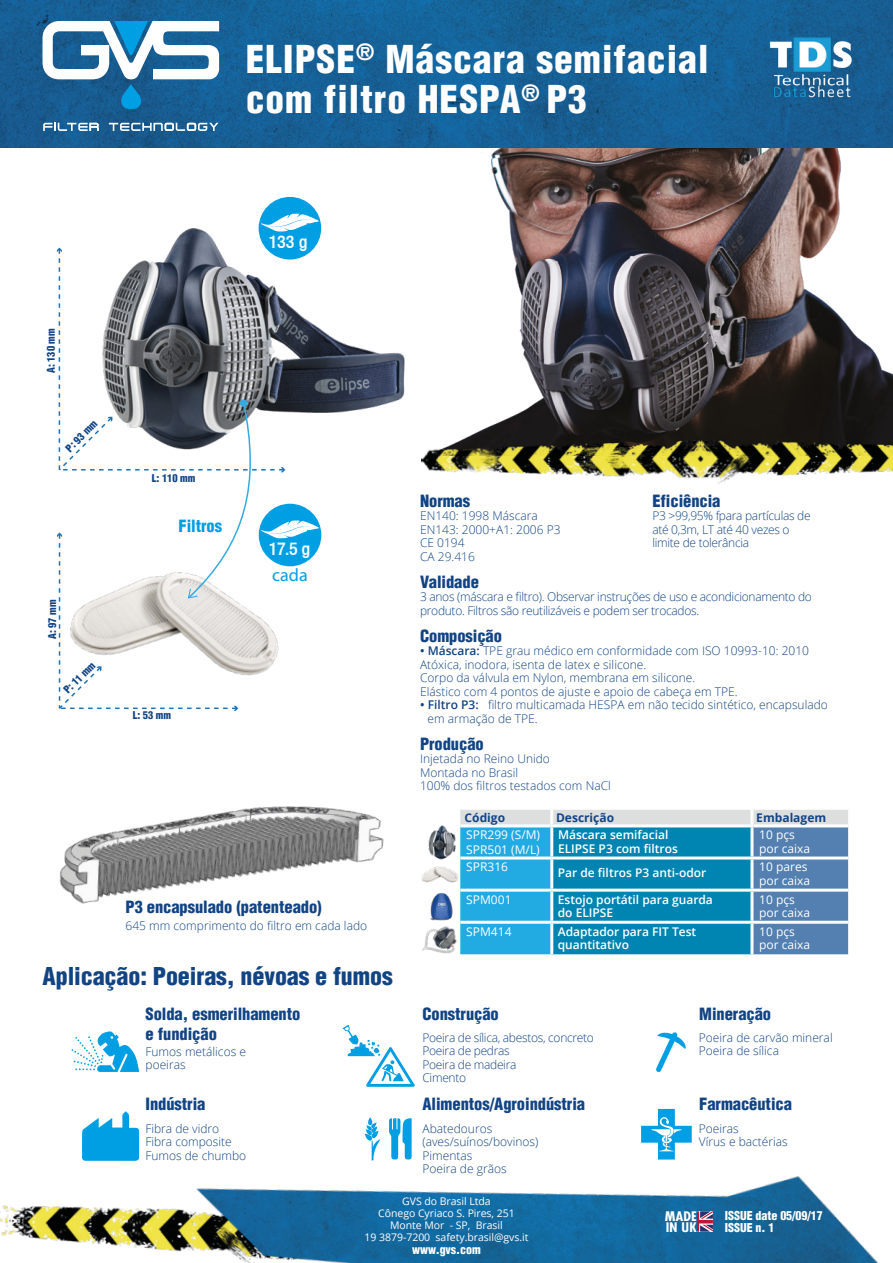
<style>
.page{position:relative;width:893px;height:1263px;background:#fff}
.page>*{position:absolute;margin:0;border:0;box-sizing:border-box;transform-origin:0 0}
.t1{font:900 condensed 37.5px/40.5px "Helvetica";letter-spacing:.03em;color:#fff}
.t2{font:900 condensed 24px "Helvetica";letter-spacing:-.005em;color:#124484}
.t3{font:500 condensed 18px "Helvetica 67";color:#fff}
.t4{font:18px "Myriad Pro";color:#009fe3}
.t5{font:900 condensed 16.5px "Helvetica";letter-spacing:-.005em;color:#124484}
.t6{font:900 condensed 16.5px "Helvetica";letter-spacing:-.005em;color:#009fe3}
.t7{font:700 condensed 12.9px/10.5px "Futura";color:#fff;scale:1.13 1}
.t8{font:300 12px/13.5px "Open Sans";color:#124484}
.t9{font:300 12px/13.5px "Open Sans";letter-spacing:-.025em;color:#124484}
.t10{font:600 12px/13.5px "Open Sans";color:#fff}
.t11{font:12px/13.2px "Open Sans";color:#fff}
.t12{font:900 condensed 12px/11.2px "Helvetica";letter-spacing:-.005em;color:#fff}
.t13{font:700 12px "Open Sans";color:#134485}
.t14{font:10.5px/12px "Open Sans";letter-spacing:-.005em;color:#fff;text-align:center}
.t15{font:900 condensed 10.5px "Helvetica";letter-spacing:-.005em;color:#124484}
.s1{font-weight:600}
</style>
<div class="page">
<img style="left:473px;top:148px;width:420px;height:286px">
<img style="left:430px;top:434px;width:463px;height:50px">
<img style="left:0;top:1205px;width:183px;height:47px">
<img style="left:0;top:0;width:893px;height:148px">
<img style="left:183px;top:1159px;width:696px;height:104px">
<img style="left:171px;top:211px;width:259px;height:260px">
<svg style="left:43px;top:123px;width:56px;height:8px"></svg>
<svg style="left:109px;top:123px;width:109px;height:8px"></svg>
<svg style="left:43px;top:21px;width:176px;height:88px"></svg>
<svg style="left:343px;top:1025px;width:72px;height:62px"></svg>
<svg style="left:389px;top:1118px;width:23px;height:41px"></svg>
<svg style="left:365px;top:1117px;width:16px;height:43px"></svg>
<svg style="left:656px;top:1032px;width:30px;height:40px"></svg>
<svg style="left:82px;top:1111px;width:57px;height:50px"></svg>
<svg style="left:71px;top:1031px;width:68px;height:41px"></svg>
<img style="left:428px;top:825px;width:28px;height:33px">
<img style="left:422px;top:926px;width:43px;height:29px">
<img style="left:430px;top:892px;width:23px;height:29px">
<svg style="left:460px;top:810px;width:388px;height:144px;background:#3496c1"></svg>
<hr style="left:550px;top:810px;width:3px;height:14px;background:#fff">
<hr style="left:750px;top:810px;width:3px;height:14px;background:#fff">
<hr style="left:752px;top:856px;width:96px;height:3px;background:#fff">
<hr style="left:752px;top:889px;width:96px;height:3px;background:#fff">
<hr style="left:752px;top:921px;width:96px;height:3px;background:#fff">
<hr style="left:753px;top:824px;width:95px;height:3px;background:#fff">
<hr style="left:460px;top:824px;width:90px;height:3px;background:#fff">
<hr style="left:460px;top:856px;width:92px;height:3px;background:#fff">
<hr style="left:460px;top:889px;width:92px;height:3px;background:#fff">
<hr style="left:460px;top:921px;width:92px;height:3px;background:#fff">
<hr style="left:550px;top:824px;width:203px;height:3px;background:#fff">
<hr style="left:550px;top:827px;width:3px;height:29px;background:#fff">
<hr style="left:750px;top:827px;width:3px;height:29px;background:#fff">
<hr style="left:552px;top:856px;width:200px;height:3px;background:#fff">
<hr style="left:550px;top:859px;width:3px;height:30px;background:#fff">
<hr style="left:750px;top:859px;width:3px;height:30px;background:#fff">
<hr style="left:552px;top:889px;width:200px;height:3px;background:#fff">
<hr style="left:550px;top:892px;width:3px;height:29px;background:#fff">
<hr style="left:750px;top:892px;width:3px;height:29px;background:#fff">
<hr style="left:552px;top:921px;width:200px;height:3px;background:#fff">
<hr style="left:550px;top:924px;width:3px;height:30px;background:#fff">
<hr style="left:750px;top:924px;width:3px;height:30px;background:#fff">
<svg style="left:57px;top:248px;width:262px;height:463px"></svg>
<div style="left:259px;top:197px;width:62px;height:62px;background:#009fe3;border-radius:50%"></div>
<svg style="left:261px;top:214px;width:58px;height:18px"></svg>
<svg style="left:697px;top:1211px;width:16px;height:21px"></svg>
<svg style="left:641px;top:1109px;width:51px;height:50px"></svg>
<img style="left:767px;top:37px;width:86px;height:62px">
<img style="left:59px;top:806px;width:325px;height:98px">
<img style="left:421px;top:858px;width:43px;height:32px">
<h1 class="t1" style="left:246px;top:38px;width:464px">ELIPSE<sup>®</sup> Máscara semifacial com filtro HESPA<sup>®</sup> P3</h1>
<h3 class="t3" style="left:269px;top:231px;width:40px">133 g</h3>
<p class="t15" style="left:44px;top:373px;width:46px;rotate:-90deg">A: 130 mm</p>
<p class="t15" style="left:63px;top:445px;width:41px;rotate:-45deg">P: 93 mm</p>
<p class="t15" style="left:46px;top:639px;width:41px;rotate:-90deg">A: 97 mm</p>
<p class="t15" style="left:61px;top:687px;width:41px;rotate:-45deg">P: 11 mm</p>
<p class="t15" style="left:152px;top:471px;width:45px">L: 110 mm</p>
<h3 class="t6" style="left:178px;top:516px;width:45px">Filtros</h3>
<h3 class="t3" style="left:269px;top:538px;width:43px">17.5 g</h3>
<h3 class="t4" style="left:272px;top:563px;width:37px">cada</h3>
<p class="t15" style="left:133px;top:709px;width:40px">L: 53 mm</p>
<h3 class="t5" style="left:652px;top:490px;width:70px">Eficiência</h3>
<p class="t9" style="left:652px;top:509px;width:160px">P3 &gt;99,95% fpara partículas de até 0,3m, LT até 40 vezes o limite de tolerância</p>
<h3 class="t5" style="left:420px;top:490px;width:52px">Normas</h3>
<p class="t8" style="left:420px;top:509px;width:142px">EN140: 1998 Máscara<br>EN143: 2000+A1: 2006 P3<br>CE 0194<br>CA 29.416</p>
<h3 class="t5" style="left:420px;top:571px;width:60px">Validade</h3>
<p class="t9" style="left:420px;top:590px;width:393px">3 anos (máscara e filtro). Observar instruções de uso e acondicionamento do produto. Filtros são reutilizáveis e podem ser trocados.</p>
<h3 class="t5" style="left:420px;top:625px;width:83px">Composição</h3>
<p class="t8" style="left:420px;top:644px;width:390px"><span class="s1">• Máscara:</span> TPE grau médico em conformidade com ISO 10993-10: 2010<br>Atóxica, inodora, isenta de latex e silicone.<br>Corpo da válvula em Nylon, membrana em silicone.<br>Elástico com 4 pontos de ajuste e apoio de cabeça em TPE.</p>
<p class="t8" style="left:428px;top:698px;width:402px;text-indent:-8px"><span class="s1">• Filtro P3:</span> filtro multicamada HESPA em não tecido sintético, encapsulado em armação de TPE.</p>
<h3 class="t5" style="left:420px;top:733px;width:65px">Produção</h3>
<p class="t8" style="left:420px;top:752px;width:192px">Injetada no Reino Unido<br>Montada no Brasil<br>100% dos filtros testados com NaCl</p>
<p class="t13" style="left:465px;top:809px;width:42px">Código</p>
<p class="t13" style="left:556px;top:809px;width:60px">Descrição</p>
<p class="t13" style="left:756px;top:809px;width:71px">Embalagem</p>
<p class="t10" style="left:558px;top:828px;width:121px">Máscara semifacial<br>ELIPSE P3 com filtros</p>
<p class="t11" style="left:759px;top:828px;width:52px">10 pçs por caixa</p>
<p class="t11" style="left:466px;top:827px;width:75px;line-height:14.4px">SPR299 (S/M)<br>SPR501 (M/L)</p>
<p class="t11" style="left:466px;top:860px;width:43px">SPR316</p>
<p class="t11" style="left:466px;top:892px;width:47px">SPM001</p>
<p class="t11" style="left:466px;top:924px;width:47px">SPM414</p>
<p class="t11" style="left:759px;top:860px;width:52px">10 pares por caixa</p>
<p class="t11" style="left:759px;top:892px;width:37px">10 pçs</p>
<p class="t10" style="left:558px;top:866px;width:150px">Par de filtros P3 anti-odor</p>
<p class="t10" style="left:558px;top:892px;width:157px">Estojo portátil para guarda do ELIPSE</p>
<p class="t10" style="left:558px;top:924px;width:140px">Adaptador para FIT Test quantitativo</p>
<h3 class="t5" style="left:126px;top:897px;width:198px">P3 encapsulado (patenteado)</h3>
<p class="t11" style="left:759px;top:905px;width:52px">por caixa</p>
<p class="t8" style="left:126px;top:918px;width:243px">645 mm comprimento do filtro em cada lado</p>
<p class="t11" style="left:759px;top:924px;width:52px">10 pçs por caixa</p>
<h2 class="t2" style="left:43px;top:961px;width:352px">Aplicação: Poeiras, névoas e fumos</h2>
<h3 class="t5" style="left:146px;top:1003px;width:156px">Solda, esmerilhamento</h3>
<h3 class="t5" style="left:422px;top:1003px;width:78px">Construção</h3>
<h3 class="t5" style="left:146px;top:1023px;width:73px">e fundição</h3>
<p class="t9" style="left:422px;top:1030px;width:173px">Poeira de sílica, abestos, concreto<br>Poeira de pedras<br>Poeira de madeira<br>Cimento</p>
<p class="t8" style="left:146px;top:1044px;width:102px">Fumos metálicos e poeiras</p>
<h3 class="t5" style="left:699px;top:1003px;width:73px">Mineração</h3>
<p class="t8" style="left:699px;top:1030px;width:135px">Poeira de carvão mineral<br>Poeira de sílica</p>
<h3 class="t5" style="left:146px;top:1093px;width:61px">Indústria</h3>
<h3 class="t5" style="left:699px;top:1093px;width:94px">Farmacêutica</h3>
<h3 class="t5" style="left:422px;top:1093px;width:164px">Alimentos/Agroindústria</h3>
<p class="t8" style="left:145px;top:1121px;width:102px">Fibra de vidro<br>Fibra composite<br>Fumos de chumbo</p>
<p class="t8" style="left:422px;top:1121px;width:117px">Abatedouros (aves/suínos/bovinos)<br>Pimentas<br>Poeira de grãos</p>
<p class="t14" style="left:365px;top:1195px;width:165px">GVS do Brasil Ltda<br>Cônego Cyriaco S. Pires, 251<br>Monte Mor - SP, Brasil<br>19 3879-7200 safety.brasil@gvs.it</p>
<p class="t12" style="left:412px;top:1244px;width:70px">www.gvs.com</p>
<p class="t8" style="left:699px;top:1121px;width:90px">Poeiras<br>Vírus e bactérias</p>
<p class="t7" style="left:665px;top:1211px;width:29px">MADE<br>IN UK</p>
<p class="t12" style="left:725px;top:1210px;width:99px">ISSUE date 05/09/17<br>ISSUE n. 1</p>
</div>
